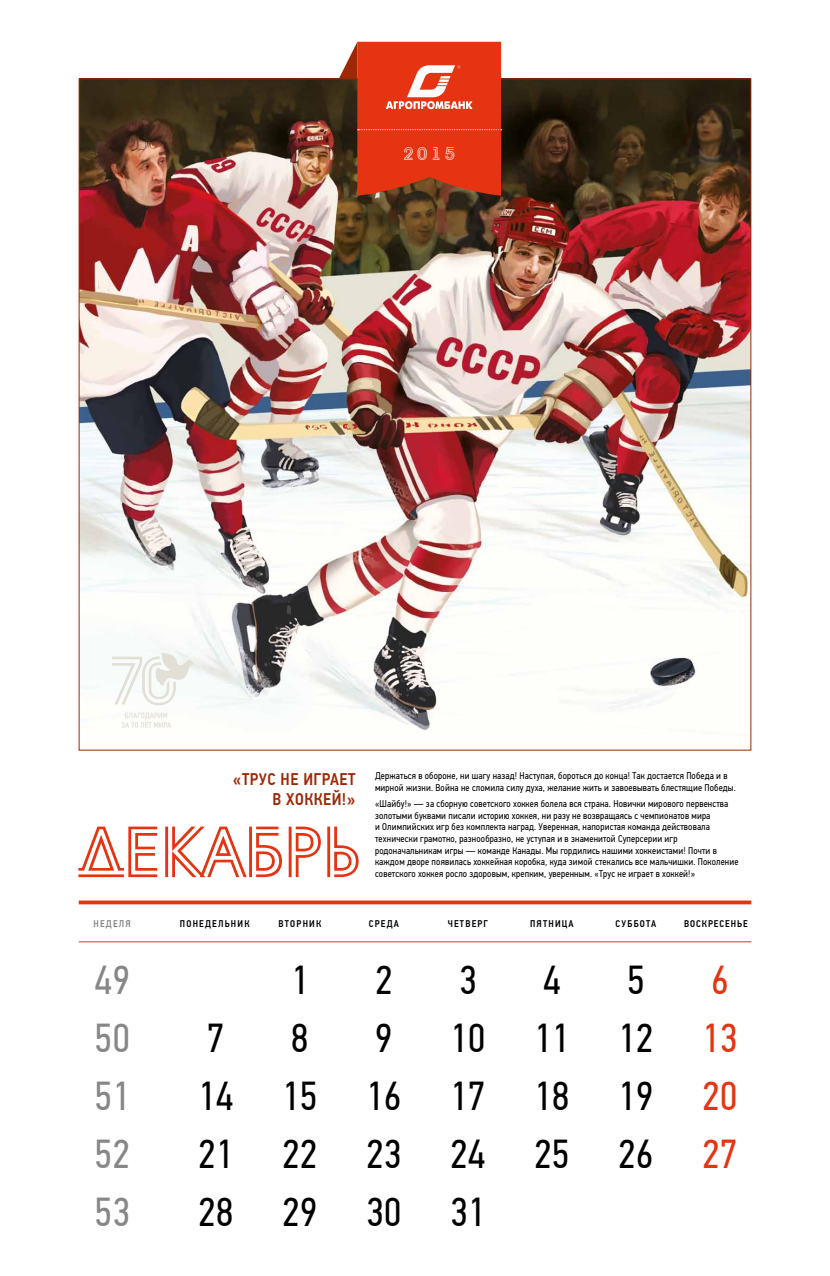
<style>
.page{position:relative;width:830px;height:1276px;background:#fff}
.page>*{position:absolute;margin:0;border:0;box-sizing:border-box;transform-origin:0 0}
.t1{font:70.12px "a Avante Titul Inline";color:#e63312}
.t2{font:40.35px "PF Din Text Cond Pro";color:#000}
.t3{font:40.35px "PF Din Text Cond Pro";color:#878787}
.t4{font:40.35px "PF Din Text Cond Pro";color:#e63312}
.t5{font:17.48px "a Avante Titul Inline";color:#fff}
.t6{font:500 16.88px/20.2px "PF Din Text Cond Pro";letter-spacing:.03em;color:#9e2705;text-align:right}
.t7{font:9.75px/11.7px "PF Din Text Cond Pro";letter-spacing:.015em;color:#000}
.t8{font:500 9.75px "PF Din Text Cond Pro";letter-spacing:.125em;color:#000}
.t9{font:500 9.75px "PF Din Text Cond Pro";letter-spacing:.1em;color:#000}
.t10{font:500 9.75px "PF Din Text Cond Pro";letter-spacing:.125em;color:#878787}
.s1{color:#e63312}
</style>
<div class="page">
<img style="left:81px;top:81px;width:667px;height:649px">
<svg style="left:121px;top:712px;width:50px;height:16px"></svg>
<svg style="left:112px;top:653px;width:83px;height:52px"></svg>
<svg style="left:79px;top:900px;width:671px;height:4px;fill:#e63312"></svg>
<hr style="left:79px;top:941px;width:671px;height:1px;background:#e63312">
<svg style="left:339px;top:42px;width:162px;height:154px"></svg>
<h3 class="t5" style="left:403px;top:144px;width:53px">2015</h3>
<h3 class="t6" style="left:233px;top:769px;width:124px">«ТРУС НЕ ИГРАЕТ<br>В ХОККЕЙ!»</h3>
<p class="t7" style="left:375px;top:770px;width:362px">Держаться в обороне, ни шагу назад! Наступая, бороться до конца! Так достается Победа и в мирной жизни. Война не сломила силу духа, желание жить и завоевывать блестящие Победы.</p>
<p class="t7" style="left:375px;top:797px;width:365px">«Шайбу!» — за сборную советского хоккея болела вся страна. Новички мирового первенства золотыми буквами писали историю хоккея, ни разу не возвращаясь с чемпионатов мира<br>и Олимпийских игр без комплекта наград. Уверенная, напористая команда действовала технически грамотно, разнообразно, не уступая и в знаменитой Суперсерии игр родоначальникам игры — команде Канады. Мы гордились нашими хоккеистами! Почти в каждом дворе появилась хоккейная коробка, куда зимой стекались все мальчишки. Поколение</p>
<h1 class="t1" style="left:78px;top:814px;width:283px">декабрь</h1>
<p class="t7" style="left:375px;top:868px;width:321px">советского хоккея росло здоровым, крепким, уверенным. «Трус не играет в хоккей!»</p>
<p class="t10" style="left:93px;top:918px;width:39px">НЕДЕЛЯ</p>
<p class="t8" style="left:180px;top:918px;width:71px">ПОНЕДЕЛЬНИК</p>
<p class="t8" style="left:278px;top:918px;width:44px">ВТОРНИК</p>
<p class="t8" style="left:368px;top:918px;width:32px">СРЕДА</p>
<p class="t8" style="left:447px;top:918px;width:42px">ЧЕТВЕРГ</p>
<p class="t8" style="left:530px;top:918px;width:45px">ПЯТНИЦА</p>
<p class="t8" style="left:615px;top:918px;width:42px">СУББОТА</p>
<p class="t9" style="left:683px;top:918px;width:65px">ВОСКРЕСЕНЬЕ</p>
<h2 class="t3" style="left:94px;top:956px;width:37px">49</h2>
<h2 class="t2" style="left:291px;top:956px;width:19px">1</h2>
<h2 class="t2" style="left:375px;top:956px;width:19px">2</h2>
<h2 class="t2" style="left:459px;top:956px;width:19px">3</h2>
<h2 class="t2" style="left:542px;top:956px;width:19px">4</h2>
<h2 class="t2" style="left:626px;top:956px;width:19px">5</h2>
<h2 class="t4" style="left:710px;top:956px;width:19px">6</h2>
<h2 class="t3" style="left:94px;top:1013px;width:37px">50</h2>
<h2 class="t2" style="left:207px;top:1013px;width:19px">7</h2>
<h2 class="t2" style="left:291px;top:1013px;width:19px">8</h2>
<h2 class="t2" style="left:375px;top:1013px;width:19px">9</h2>
<h2 class="t2" style="left:450px;top:1013px;width:289px">10 11 12 <span class="s1">13</span></h2>
<h2 class="t3" style="left:94px;top:1072px;width:37px">51</h2>
<h2 class="t2" style="left:198px;top:1072px;width:541px">14 15 16 17 18 19 <span class="s1">20</span></h2>
<h2 class="t3" style="left:94px;top:1130px;width:37px">52</h2>
<h2 class="t2" style="left:198px;top:1130px;width:541px">21 22 23 24 25 26 <span class="s1">27</span></h2>
<h2 class="t3" style="left:94px;top:1188px;width:37px">53</h2>
<h2 class="t2" style="left:198px;top:1188px;width:289px">28 29 30 31</h2>
</div>
